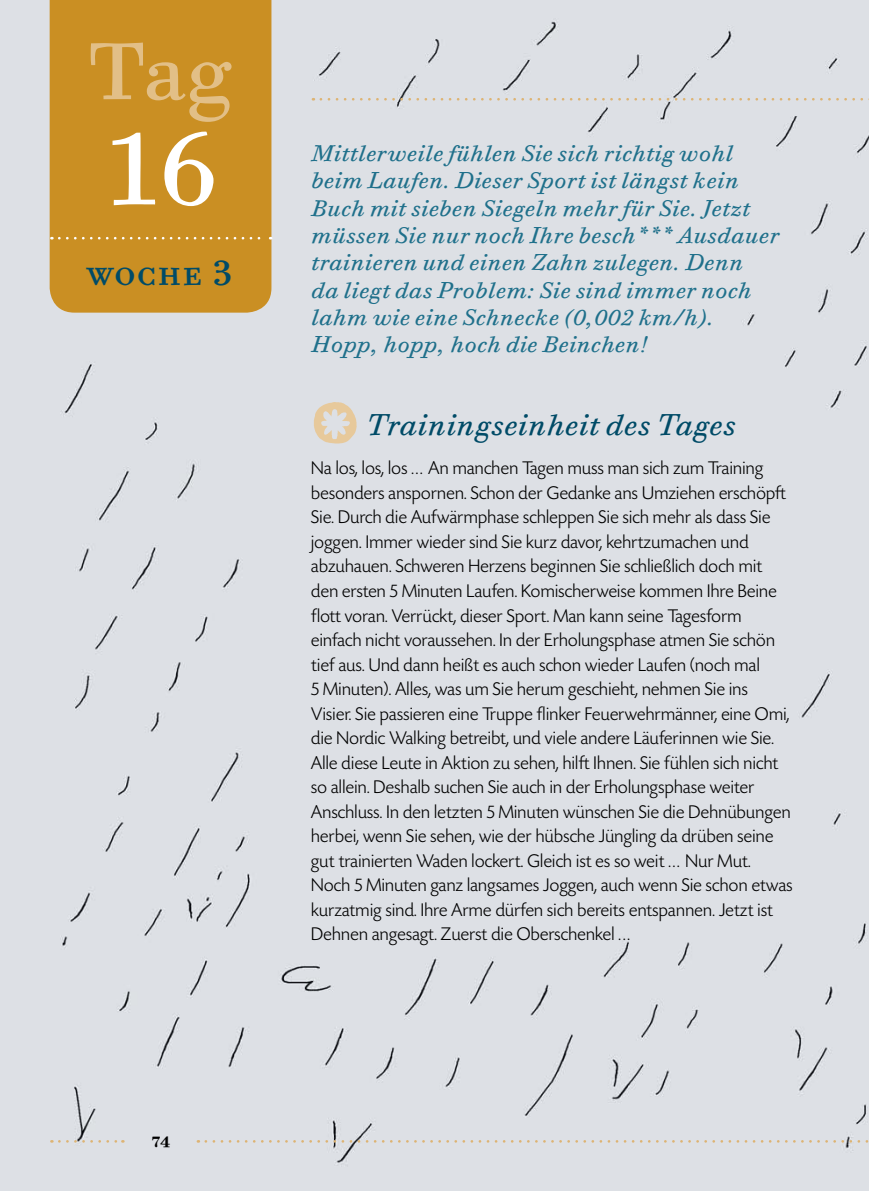
<style>
.page{position:relative;width:869px;height:1191px;background:#fff}
.page>*{position:absolute;margin:0;border:0;box-sizing:border-box;transform-origin:0 0}
.t1{font:105px "Bodoni Six ITCTT Book";color:#fff}
.t2{font:80.5px "Bodoni Six ITCTT Book";color:#e2bf87}
.t3{font:36.75px "Bodoni Six ITC Book SC";letter-spacing:.02em;color:#004b67}
.t4{font:italic 29.75px "Bodoni Six ITCTT Book";color:#004b67}
.t5{font:italic 22.75px/27.3px "Bodoni Six ITCTT Book";color:#1f708b}
.t6{font:300 19.25px/24.5px "Today SH";letter-spacing:.02em;color:#000}
.t7{font:15.75px "Bodoni Six ITCTT Bold";color:#000}
.s1{font-family:"Bodoni Six ITCTT Book"}
</style>
<div class="page">
<div style="left:0;top:0;width:868px;height:1191px;background:#dde0e5"></div>
<img style="left:311px;top:398px;width:49px;height:49px">
<div style="left:50px;top:0;width:221px;height:313px;background:#ca8f23"></div>
<svg style="left:59px;top:237px;width:212px;height:2px"></svg>
<svg style="left:59px;top:1140px;width:64px;height:2px"></svg>
<svg style="left:206px;top:1140px;width:663px;height:2px"></svg>
<svg style="left:321px;top:98px;width:548px;height:3px;background:#dcd5cb"></svg>
<p class="t2" style="left:89px;top:18px;width:144px">Tag</p>
<p class="t1" style="left:102px;top:98px;width:118px">16</p>
<p class="t3" style="left:87px;top:247px;width:148px">woche <span class="s1">3</span></p>
<p class="t7" style="left:151px;top:1131px;width:21px">74</p>
<p class="t5" style="left:311px;top:139px;width:469px">Mittlerweile fühlen Sie sich richtig wohl beim Laufen. Dieser Sport ist längst kein Buch mit sieben Siegeln mehr für Sie. Jetzt müssen Sie nur noch Ihre besch*** Ausdauer trainieren und einen Zahn zulegen. Denn<br>da liegt das Problem: Sie sind immer noch lahm wie eine Schnecke (0,002 km/h).<br>Hopp, hopp, hoch die Beinchen!</p>
<p class="t4" style="left:366px;top:406px;width:371px">Trainingseinheit des Tages</p>
<p class="t6" style="left:311px;top:457px;width:482px">Na los, los, los ... An manchen Tagen muss man sich zum Training besonders anspornen. Schon der Gedanke ans Umziehen erschöpft Sie. Durch die Aufwärmphase schleppen Sie sich mehr als dass Sie joggen. Immer wieder sind Sie kurz davor, kehrtzumachen und abzuhauen. Schweren Herzens beginnen Sie schließlich doch mit den ersten 5 Minuten Laufen. Komischerweise kommen Ihre Beine flott voran. Verrückt, dieser Sport. Man kann seine Tagesform einfach nicht voraussehen. In der Erholungsphase atmen Sie schön tief aus. Und dann heißt es auch schon wieder Laufen (noch mal<br>5 Minuten). Alles, was um Sie herum geschieht, nehmen Sie ins Visier. Sie passieren eine Truppe flinker Feuerwehrmänner, eine Omi, die Nordic Walking betreibt, und viele andere Läuferinnen wie Sie.<br>Alle diese Leute in Aktion zu sehen, hilft Ihnen. Sie fühlen sich nicht so allein. Deshalb suchen Sie auch in der Erholungsphase weiter Anschluss. In den letzten 5 Minuten wünschen Sie die Dehnübungen herbei, wenn Sie sehen, wie der hübsche Jüngling da drüben seine gut trainierten Waden lockert. Gleich ist es so weit ... Nur Mut.<br>Noch 5 Minuten ganz langsames Joggen, auch wenn Sie schon etwas kurzatmig sind. Ihre Arme dürfen sich bereits entspannen. Jetzt ist Dehnen angesagt. Zuerst die Oberschenkel ...</p>
</div>
